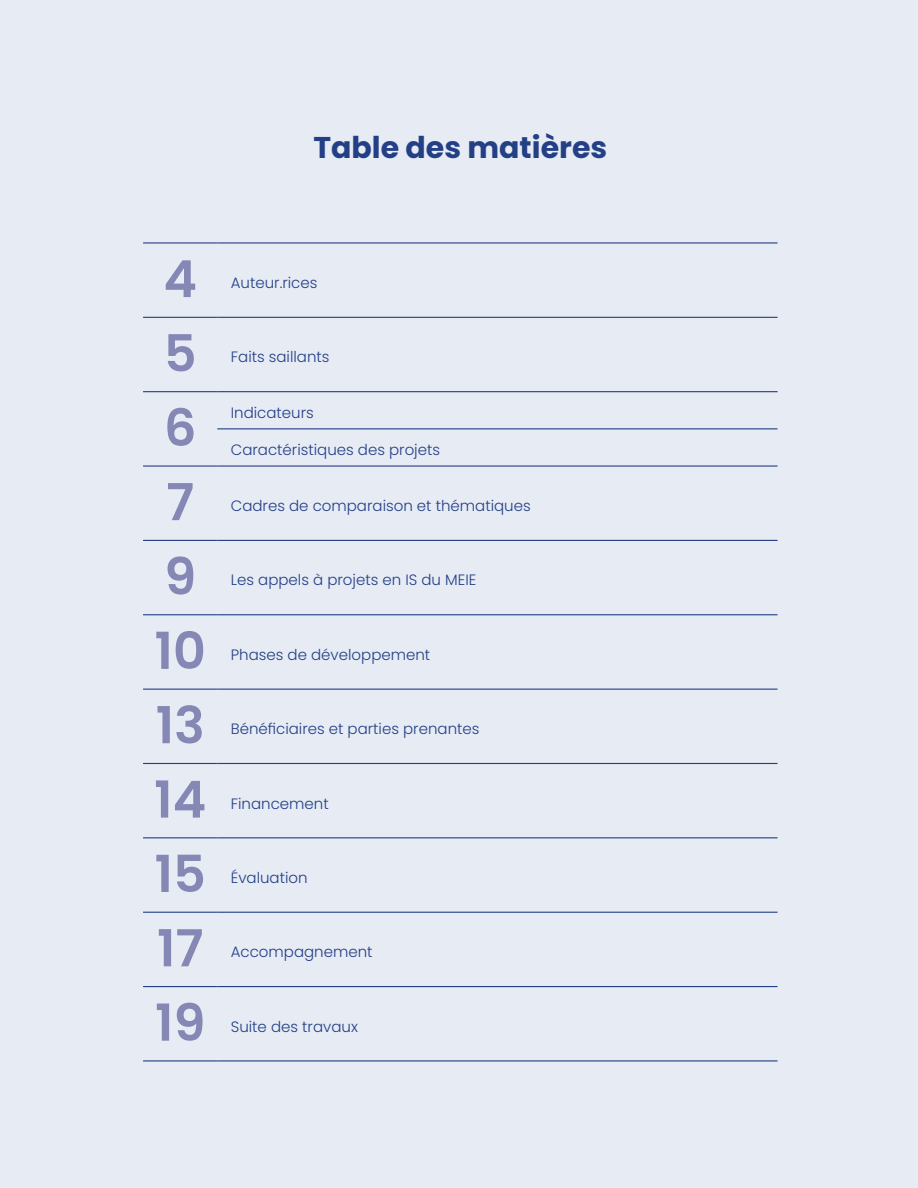
<style>
.page{position:relative;width:918px;height:1188px;background:#e6ebf4}
.page>*{position:absolute;margin:0;border:0;box-sizing:border-box;transform-origin:0 0}
.t1{font:600 51px "Poppins";color:#8587b4}
.t2{font:700 30px "Poppins";color:#233f86}
.t3{font:300 15px "Poppins";color:#233f86}
</style>
<div class="page">
<hr style="left:143px;top:242px;width:74px;height:2px;background:#233f86">
<hr style="left:217px;top:242px;width:561px;height:2px;background:#233f86">
<hr style="left:217px;top:428px;width:561px;height:1px;background:#233f86">
<hr style="left:143px;top:465px;width:74px;height:2px;background:#233f86">
<hr style="left:217px;top:465px;width:561px;height:2px;background:#233f86">
<hr style="left:143px;top:317px;width:74px;height:1px;background:#233f86">
<hr style="left:217px;top:317px;width:561px;height:1px;background:#233f86">
<hr style="left:143px;top:391px;width:74px;height:1px;background:#233f86">
<hr style="left:217px;top:391px;width:561px;height:1px;background:#233f86">
<hr style="left:143px;top:540px;width:74px;height:1px;background:#233f86">
<hr style="left:217px;top:540px;width:561px;height:1px;background:#233f86">
<hr style="left:143px;top:614px;width:74px;height:1px;background:#233f86">
<hr style="left:217px;top:614px;width:561px;height:1px;background:#233f86">
<hr style="left:143px;top:689px;width:74px;height:1px;background:#233f86">
<hr style="left:217px;top:689px;width:561px;height:1px;background:#233f86">
<hr style="left:143px;top:763px;width:74px;height:1px;background:#233f86">
<hr style="left:217px;top:763px;width:561px;height:1px;background:#233f86">
<hr style="left:143px;top:837px;width:74px;height:1px;background:#233f86">
<hr style="left:217px;top:837px;width:561px;height:1px;background:#233f86">
<hr style="left:143px;top:912px;width:74px;height:1px;background:#233f86">
<hr style="left:217px;top:912px;width:561px;height:1px;background:#233f86">
<hr style="left:143px;top:986px;width:74px;height:1px;background:#233f86">
<hr style="left:217px;top:986px;width:561px;height:1px;background:#233f86">
<hr style="left:143px;top:1060px;width:74px;height:2px;background:#233f86">
<hr style="left:217px;top:1060px;width:561px;height:2px;background:#233f86">
<h2 class="t2" style="left:313px;top:130px;width:295px">Table des matières</h2>
<h1 class="t1" style="left:163px;top:250px;width:35px">4</h1>
<h1 class="t1" style="left:164px;top:324px;width:34px">5</h1>
<p class="t3" style="left:231px;top:274px;width:88px">Auteur.rices</p>
<p class="t3" style="left:231px;top:348px;width:100px">Faits saillants</p>
<h1 class="t1" style="left:164px;top:398px;width:34px">6</h1>
<p class="t3" style="left:231px;top:404px;width:85px">Indicateurs</p>
<p class="t3" style="left:231px;top:441px;width:211px">Caractéristiques des projets</p>
<h1 class="t1" style="left:166px;top:473px;width:29px">7</h1>
<p class="t3" style="left:231px;top:497px;width:301px">Cadres de comparaison et thématiques</p>
<h1 class="t1" style="left:164px;top:547px;width:33px">9</h1>
<h1 class="t1" style="left:154px;top:621px;width:53px">10</h1>
<h1 class="t1" style="left:156px;top:696px;width:51px">13</h1>
<h1 class="t1" style="left:154px;top:770px;width:54px">14</h1>
<h1 class="t1" style="left:155px;top:845px;width:53px">15</h1>
<h1 class="t1" style="left:157px;top:919px;width:48px">17</h1>
<h1 class="t1" style="left:155px;top:993px;width:52px">19</h1>
<p class="t3" style="left:231px;top:572px;width:247px">Les appels à projets en IS du MEIE</p>
<p class="t3" style="left:231px;top:646px;width:201px">Phases de développement</p>
<p class="t3" style="left:231px;top:720px;width:250px">Bénéficiaires et parties prenantes</p>
<p class="t3" style="left:231px;top:795px;width:99px">Financement</p>
<p class="t3" style="left:231px;top:869px;width:78px">Évaluation</p>
<p class="t3" style="left:231px;top:943px;width:143px">Accompagnement</p>
<p class="t3" style="left:231px;top:1018px;width:129px">Suite des travaux</p>
</div>
